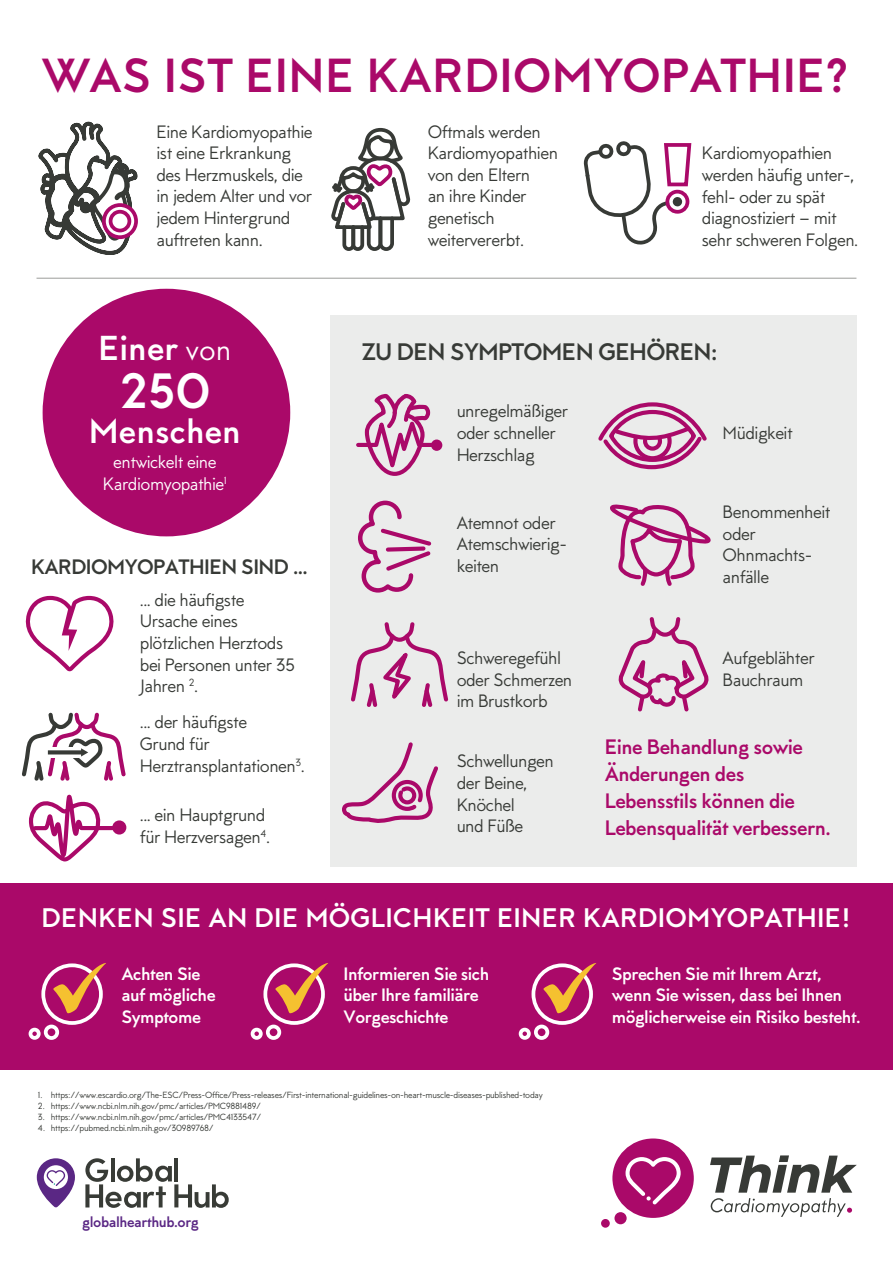
<style>
.page{position:relative;width:893px;height:1263px;background:#fff}
.page>*{position:absolute;margin:0;border:0;box-sizing:border-box;transform-origin:0 0}
.t1{font:700 49.8px "MTT Milano";color:#fff}
.t2{font:700 48px "MTT Milano";letter-spacing:.01em;color:#aa0969}
.t3{font:700 34.8px "MTT Milano";color:#fff}
.t4{font:700 27px "MTT Milano";letter-spacing:.01em;color:#fff}
.t5{font:700 24px "MTT Milano";letter-spacing:-.03em;color:#373a36}
.t6{font:700 21px/27px "MTT Milano";letter-spacing:-.03em;color:#aa0969}
.t7{font:700 21px "MTT Milano";letter-spacing:-.03em;color:#373a36}
.t8{font:18px/21.6px "MTT Milano";letter-spacing:-.03em;color:#373a36}
.t9{font:700 18px/21.6px "MTT Milano";letter-spacing:-.03em;color:#fff}
.t10{font:18px/21.6px "MTT Milano";letter-spacing:-.03em;color:#fff;text-align:center}
.t11{font:700 15px "MTT Milano";letter-spacing:-.03em;color:#5a2784}
.t12{font:9px "MTT Milano";letter-spacing:-.03em;color:#373a36}
.s1{font-weight:400;font-size:30px}
</style>
<div class="page">
<div style="left:0;top:883px;width:893px;height:187px;background:#aa0969"></div>
<div style="left:330px;top:315px;width:526px;height:551px;background:#ebeceb"></div>
<hr style="left:37px;top:278px;width:819px;height:1px;background:#9b9c9a">
<svg style="left:331px;top:127px;width:78px;height:124px"></svg>
<svg style="left:36px;top:121px;width:113px;height:380px"></svg>
<svg style="left:104px;top:205px;width:32px;height:32px"></svg>
<div style="left:102px;top:203px;width:36px;height:36px;border:4px solid #aa0969;border-radius:50%"></div>
<div style="left:111px;top:212px;width:18px;height:19px;background:#fff;border-radius:50%"></div>
<div style="left:109px;top:210px;width:22px;height:22px;border:4px solid #aa0969;border-radius:50%"></div>
<div style="left:601px;top:1219px;width:9px;height:9px;background:#aa0969;border-radius:50%"></div>
<div style="left:614px;top:1212px;width:13px;height:12px;background:#aa0969;border-radius:50%"></div>
<svg style="left:710px;top:1155px;width:147px;height:62px"></svg>
<svg style="left:612px;top:1138px;width:82px;height:80px"></svg>
<svg style="left:583px;top:141px;width:109px;height:104px"></svg>
<div style="left:43px;top:289px;width:247px;height:247px;background:#aa0969;border-radius:50%"></div>
<svg style="left:598px;top:402px;width:109px;height:68px"></svg>
<svg style="left:344px;top:742px;width:97px;height:125px"></svg>
<svg style="left:610px;top:504px;width:100px;height:82px"></svg>
<svg style="left:351px;top:393px;width:98px;height:314px"></svg>
<svg style="left:22px;top:712px;width:104px;height:69px"></svg>
<svg style="left:28px;top:794px;width:99px;height:68px"></svg>
<div style="left:112px;top:820px;width:14px;height:14px;background:#aa0969;border-radius:50%"></div>
<svg style="left:619px;top:617px;width:89px;height:95px"></svg>
<div style="left:41px;top:963px;width:62px;height:62px;border:4px solid #fff;border-radius:50%"></div>
<div style="left:29px;top:1028px;width:12px;height:12px;border:4px solid #fff;border-radius:50%"></div>
<div style="left:44px;top:1024px;width:15px;height:16px;border:4px solid #fff;border-radius:50%"></div>
<svg style="left:53px;top:963px;width:53px;height:50px"></svg>
<div style="left:263px;top:963px;width:62px;height:62px;border:4px solid #fff;border-radius:50%"></div>
<div style="left:251px;top:1028px;width:12px;height:12px;border:4px solid #fff;border-radius:50%"></div>
<div style="left:266px;top:1024px;width:15px;height:16px;border:4px solid #fff;border-radius:50%"></div>
<svg style="left:275px;top:963px;width:53px;height:50px"></svg>
<div style="left:531px;top:963px;width:62px;height:62px;border:4px solid #fff;border-radius:50%"></div>
<div style="left:519px;top:1028px;width:12px;height:12px;border:4px solid #fff;border-radius:50%"></div>
<div style="left:534px;top:1024px;width:15px;height:16px;border:4px solid #fff;border-radius:50%"></div>
<svg style="left:543px;top:963px;width:53px;height:50px"></svg>
<svg style="left:25px;top:596px;width:89px;height:75px"></svg>
<svg style="left:37px;top:1158px;width:38px;height:49px"></svg>
<svg style="left:85px;top:1158px;width:144px;height:50px"></svg>
<h2 class="t2" style="left:42px;top:49px;width:809px">WAS IST EINE KARDIOMYOPATHIE?</h2>
<p class="t8" style="left:157px;top:122px;width:158px">Eine Kardiomyopathie ist eine Erkrankung des Herzmuskels, die in jedem Alter und vor jedem Hintergrund auftreten kann.</p>
<h3 class="t3" style="left:98px;top:328px;width:134px">Einer <span class="s1">von</span></h3>
<h1 class="t1" style="left:120px;top:363px;width:92px">250</h1>
<h3 class="t3" style="left:89px;top:411px;width:154px">Menschen</h3>
<p class="t10" style="left:103px;top:453px;width:125px">entwickelt eine<br>Kardiomyopathie<sup>1</sup></p>
<p class="t7" style="left:31px;top:555px;width:278px">KARDIOMYOPATHIEN SIND ...</p>
<p class="t8" style="left:140px;top:591px;width:157px">... die häufigste<br>Ursache eines plötzlichen Herztods bei Personen unter 35<br>Jahren <sup>2</sup>.</p>
<p class="t8" style="left:140px;top:713px;width:167px">... der häufigste<br>Grund für<br>Herztransplantationen<sup>3</sup>.</p>
<p class="t8" style="left:140px;top:806px;width:132px">... ein Hauptgrund für Herzversagen<sup>4</sup>.</p>
<p class="t8" style="left:428px;top:122px;width:132px">Oftmals werden<br>Kardiomyopathien von den Eltern<br>an ihre Kinder genetisch weitervererbt.</p>
<p class="t8" style="left:702px;top:144px;width:158px">Kardiomyopathien werden häufig unter-, fehl- oder zu spät diagnostiziert – mit sehr schweren Folgen.</p>
<h3 class="t5" style="left:362px;top:338px;width:358px">ZU DEN SYMPTOMEN GEHÖREN:</h3>
<p class="t8" style="left:457px;top:402px;width:113px">unregelmäßiger oder schneller<br>Herzschlag</p>
<p class="t8" style="left:723px;top:424px;width:72px">Müdigkeit</p>
<p class="t8" style="left:457px;top:514px;width:112px">Atemnot oder<br>Atemschwierig&shy;keiten</p>
<p class="t8" style="left:723px;top:503px;width:109px">Benommenheit oder<br>Ohnmachts&shy;anfälle</p>
<p class="t8" style="left:457px;top:649px;width:117px">Schweregefühl oder Schmerzen im Brustkorb</p>
<p class="t8" style="left:723px;top:649px;width:94px">Aufgeblähter<br>Bauchraum</p>
<p class="t8" style="left:457px;top:752px;width:99px">Schwellungen der Beine,<br>Knöchel<br>und Füße</p>
<p class="t6" style="left:605px;top:733px;width:228px">Eine Behandlung sowie<br>Änderungen des<br>Lebensstils können die<br>Lebensqualität verbessern.</p>
<h3 class="t4" style="left:41px;top:903px;width:811px">DENKEN SIE AN DIE MÖGLICHKEIT EINER KARDIOMYOPATHIE!</h3>
<p class="t9" style="left:122px;top:963px;width:96px">Achten Sie auf mögliche<br>Symptome</p>
<p class="t9" style="left:344px;top:963px;width:147px">Informieren Sie sich über Ihre familiäre<br>Vorgeschichte</p>
<p class="t9" style="left:612px;top:963px;width:251px">Sprechen Sie mit Ihrem Arzt, wenn Sie wissen, dass bei Ihnen möglicherweise ein Risiko besteht.</p>
<p class="t12" style="left:38px;top:1092px;width:506px">1. https://www.escardio.org/The-ESC/Press-Office/Press-releases/First-international-guidelines-on-heart-muscle-diseases-published-today</p>
<p class="t12" style="left:38px;top:1103px;width:225px">2. https://www.ncbi.nlm.nih.gov/pmc/articles/PMC9881489/</p>
<p class="t12" style="left:38px;top:1113px;width:225px">3. https://www.ncbi.nlm.nih.gov/pmc/articles/PMC4133547/</p>
<p class="t12" style="left:38px;top:1124px;width:177px">4. https://pubmed.ncbi.nlm.nih.gov/30989768/</p>
<p class="t11" style="left:82px;top:1213px;width:118px">globalhearthub.org</p>
</div>
